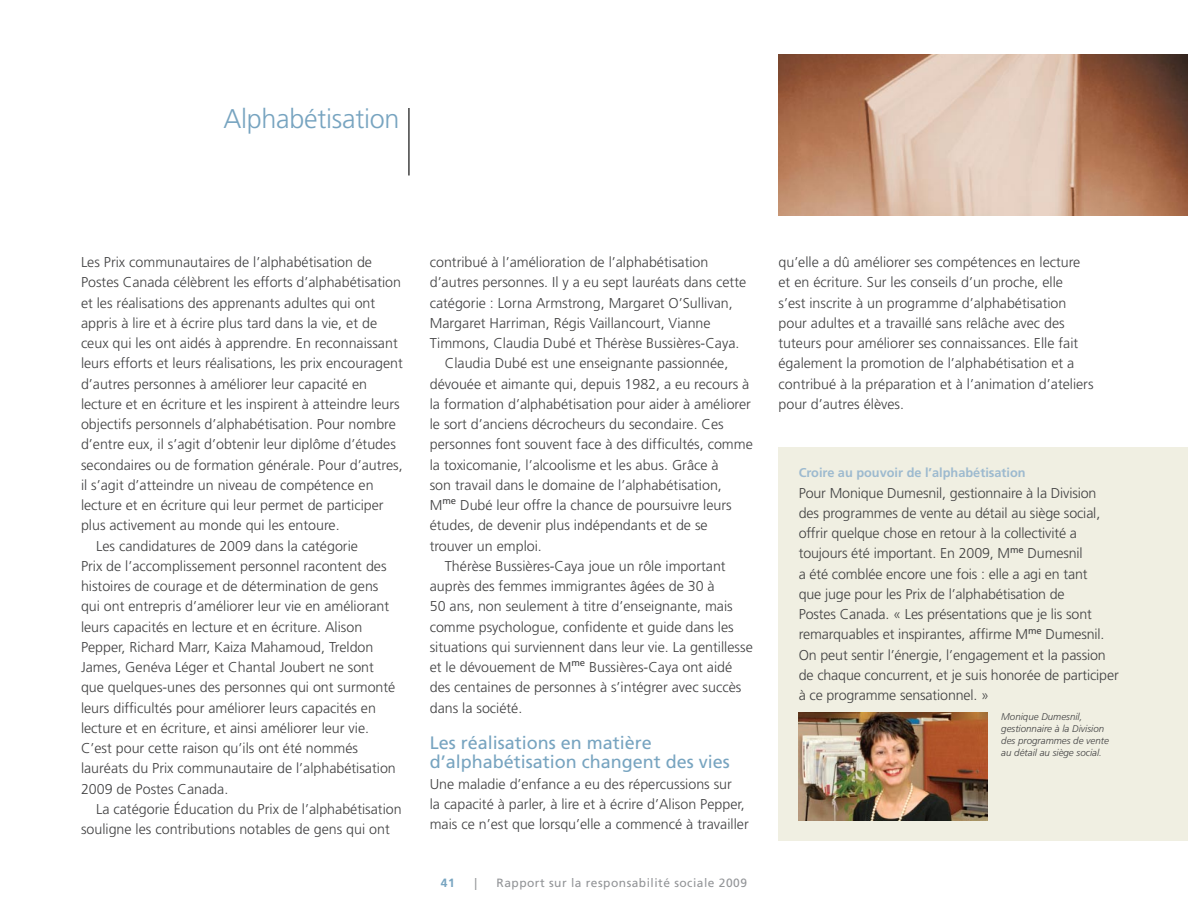
<style>
.page{position:relative;width:1188px;height:918px;background:#fff}
.page>*{position:absolute;margin:0;border:0;box-sizing:border-box;transform-origin:0 0}
.t1{font:300 27px "Frutiger";letter-spacing:-.01em;color:#77a4c0}
.t2{font:18px/19.5px "Frutiger";color:#77a4c0}
.t3{font:300 14.25px/20.2px "Frutiger";color:#414142}
.t4{font:700 12.75px "Frutiger";color:#9dbacf}
.t5{font:12px "Frutiger";letter-spacing:.04em;color:#939598}
.t6{font:700 12px "Frutiger";color:#77a4c0}
.t7{font:italic 300 9.75px/12px "Frutiger";color:#414142}
</style>
<div class="page">
<hr style="left:408px;top:108px;width:2px;height:68px;background:#000">
<div style="left:778px;top:448px;width:410px;height:393px;background:#f0efe2"></div>
<img style="left:799px;top:713px;width:189px;height:108px">
<img style="left:778px;top:54px;width:410px;height:162px">
<h1 class="t1" style="left:223px;top:104px;width:178px">Alphabétisation</h1>
<p class="t3" style="left:81px;top:252px;width:293px">Les Prix communautaires de l’alphabétisation de</p>
<p class="t3" style="left:81px;top:273px;width:322px">Postes Canada célèbrent les efforts d’alphabétisation</p>
<p class="t3" style="left:81px;top:293px;width:296px">et les réalisations des apprenants adultes qui ont</p>
<p class="t3" style="left:81px;top:313px;width:298px">appris à lire et à écrire plus tard dans la vie, et de</p>
<p class="t3" style="left:81px;top:333px;width:318px">ceux qui les ont aidés à apprendre. En reconnaissant</p>
<p class="t3" style="left:81px;top:354px;width:323px">leurs efforts et leurs réalisations, les prix encouragent</p>
<p class="t3" style="left:81px;top:374px;width:288px">d’autres personnes à améliorer leur capacité en</p>
<p class="t3" style="left:81px;top:394px;width:320px">lecture et en écriture et les inspirent à atteindre leurs</p>
<p class="t3" style="left:81px;top:414px;width:316px">objectifs personnels d’alphabétisation. Pour nombre</p>
<p class="t3" style="left:81px;top:435px;width:316px">d’entre eux, il s’agit d’obtenir leur diplôme d’études</p>
<p class="t3" style="left:81px;top:455px;width:323px">secondaires ou de formation générale. Pour d’autres,</p>
<p class="t3" style="left:81px;top:475px;width:294px">il s’agit d’atteindre un niveau de compétence en</p>
<p class="t3" style="left:81px;top:495px;width:304px">lecture et en écriture qui leur permet de participer</p>
<p class="t3" style="left:81px;top:516px;width:260px">plus activement au monde qui les entoure.</p>
<p class="t3" style="left:96px;top:536px;width:263px">Les candidatures de 2009 dans la catégorie</p>
<p class="t3" style="left:81px;top:556px;width:307px">Prix de l’accomplissement personnel racontent des</p>
<p class="t3" style="left:81px;top:576px;width:299px">histoires de courage et de détermination de gens</p>
<p class="t3" style="left:81px;top:597px;width:310px">qui ont entrepris d’améliorer leur vie en améliorant</p>
<p class="t3" style="left:81px;top:617px;width:283px">leurs capacités en lecture et en écriture. Alison</p>
<p class="t3" style="left:81px;top:637px;width:294px">Pepper, Richard Marr, Kaiza Mahamoud, Treldon</p>
<p class="t3" style="left:81px;top:657px;width:294px">James, Genéva Léger et Chantal Joubert ne sont</p>
<p class="t3" style="left:81px;top:678px;width:316px">que quelques-unes des personnes qui ont surmonté</p>
<p class="t3" style="left:81px;top:698px;width:297px">leurs difficultés pour améliorer leurs capacités en</p>
<p class="t3" style="left:81px;top:718px;width:290px">lecture et en écriture, et ainsi améliorer leur vie.</p>
<p class="t3" style="left:81px;top:738px;width:279px">C’est pour cette raison qu’ils ont été nommés</p>
<p class="t3" style="left:81px;top:759px;width:316px">lauréats du Prix communautaire de l’alphabétisation</p>
<p class="t3" style="left:81px;top:779px;width:149px">2009 de Postes Canada.</p>
<p class="t3" style="left:96px;top:799px;width:307px">La catégorie Éducation du Prix de l’alphabétisation</p>
<p class="t3" style="left:81px;top:819px;width:310px">souligne les contributions notables de gens qui ont</p>
<p class="t3" style="left:430px;top:252px;width:280px">contribué à l’amélioration de l’alphabétisation</p>
<p class="t3" style="left:430px;top:273px;width:318px">d’autres personnes. Il y a eu sept lauréats dans cette</p>
<p class="t3" style="left:430px;top:293px;width:304px">catégorie : Lorna Armstrong, Margaret O’Sullivan,</p>
<p class="t3" style="left:430px;top:313px;width:282px">Margaret Harriman, Régis Vaillancourt, Vianne</p>
<p class="t3" style="left:430px;top:333px;width:311px">Timmons, Claudia Dubé et Thérèse Bussières-Caya.</p>
<p class="t3" style="left:445px;top:354px;width:285px">Claudia Dubé est une enseignante passionnée,</p>
<p class="t3" style="left:430px;top:374px;width:321px">dévouée et aimante qui, depuis 1982, a eu recours à</p>
<p class="t3" style="left:430px;top:394px;width:323px">la formation d’alphabétisation pour aider à améliorer</p>
<p class="t3" style="left:430px;top:414px;width:296px">le sort d’anciens décrocheurs du secondaire. Ces</p>
<p class="t3" style="left:430px;top:435px;width:325px">personnes font souvent face à des difficultés, comme</p>
<p class="t3" style="left:430px;top:455px;width:290px">la toxicomanie, l’alcoolisme et les abus. Grâce à</p>
<p class="t3" style="left:430px;top:475px;width:294px">son travail dans le domaine de l’alphabétisation,</p>
<p class="t3" style="left:430px;top:495px;width:304px">M<sup>me</sup> Dubé leur offre la chance de poursuivre leurs</p>
<p class="t3" style="left:430px;top:516px;width:279px">études, de devenir plus indépendants et de se</p>
<p class="t3" style="left:430px;top:536px;width:114px">trouver un emploi.</p>
<p class="t3" style="left:445px;top:556px;width:282px">Thérèse Bussières-Caya joue un rôle important</p>
<p class="t3" style="left:430px;top:576px;width:287px">auprès des femmes immigrantes âgées de 30 à</p>
<p class="t3" style="left:430px;top:597px;width:305px">50 ans, non seulement à titre d’enseignante, mais</p>
<p class="t3" style="left:430px;top:617px;width:306px">comme psychologue, confidente et guide dans les</p>
<p class="t3" style="left:430px;top:637px;width:325px">situations qui surviennent dans leur vie. La gentillesse</p>
<p class="t3" style="left:430px;top:657px;width:304px">et le dévouement de M<sup>me</sup> Bussières-Caya ont aidé</p>
<p class="t3" style="left:430px;top:678px;width:313px">des centaines de personnes à s’intégrer avec succès</p>
<p class="t3" style="left:430px;top:698px;width:94px">dans la société.</p>
<p class="t2" style="left:430px;top:733px;width:302px">Les réalisations en matière d’alphabétisation changent des vies</p>
<p class="t3" style="left:430px;top:774px;width:321px">Une maladie d’enfance a eu des répercussions sur<br>la capacité à parler, à lire et à écrire d’Alison Pepper, mais ce n’est que lorsqu’elle a commencé à travailler</p>
<p class="t6" style="left:441px;top:875px;width:15px">41</p>
<p class="t5" style="left:474px;top:875px;width:4px">|</p>
<p class="t5" style="left:497px;top:875px;width:252px">Rapport sur la responsabilité sociale 2009</p>
<p class="t3" style="left:779px;top:252px;width:317px">qu’elle a dû améliorer ses compétences en lecture et en écriture. Sur les conseils d’un proche, elle<br>s’est inscrite à un programme d’alphabétisation pour adultes et a travaillé sans relâche avec des tuteurs pour améliorer ses connaissances. Elle fait également la promotion de l’alphabétisation et a contribué à la préparation et à l’animation d’ateliers pour d’autres élèves.</p>
<p class="t4" style="left:799px;top:465px;width:228px">Croire au pouvoir de l’alphabétisation</p>
<p class="t3" style="left:799px;top:483px;width:322px">Pour Monique Dumesnil, gestionnaire à la Division des programmes de vente au détail au siège social, offrir quelque chose en retour à la collectivité a toujours été important. En 2009, M<sup>me</sup> Dumesnil<br>a été comblée encore une fois : elle a agi en tant<br>que juge pour les Prix de l’alphabétisation de<br>Postes Canada. « Les présentations que je lis sont remarquables et inspirantes, affirme M<sup>me</sup> Dumesnil.<br>On peut sentir l’énergie, l’engagement et la passion de chaque concurrent, et je suis honorée de participer à ce programme sensationnel. »</p>
<p class="t7" style="left:1001px;top:711px;width:109px">Monique Dumesnil, gestionnaire à la Division des programmes de vente au détail au siège social.</p>
</div>
